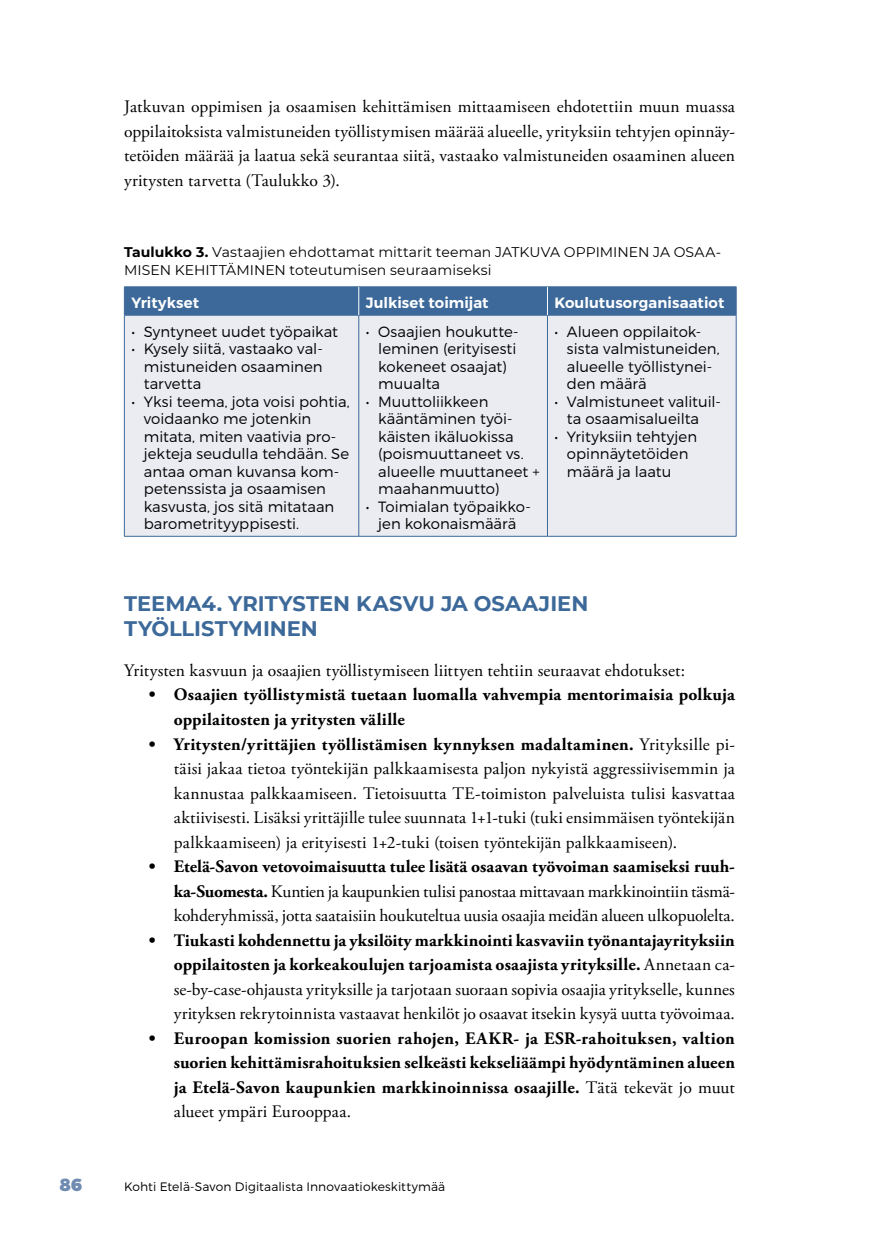
<style>
.page{position:relative;width:874px;height:1241px;background:#fff}
.page>*{position:absolute;margin:0;border:0;box-sizing:border-box;transform-origin:0 0}
.Väliotsikko{font:700 21px/24.5px "Montserrat";letter-spacing:.005em;color:#3c6999}
.Leipis_ei_sisennystä{font:17.5px/24.5px "Adobe Garamond Pro";letter-spacing:.005em;color:#000;text-align:justify}
.t1{font:700 17.5px/24.5px "Adobe Garamond Pro";letter-spacing:.015em;color:#000}
.t2{font:900 17.5px "Montserrat";color:#708bb2}
.t3{font:300 14.88px/17.5px "Montserrat";letter-spacing:.005em;color:#000}
.Taulukkoteksti{font:600 14.88px "Montserrat";letter-spacing:.005em;color:#fff}
.kuvaaja_kuvateksti{font:14px/17.5px "Montserrat";letter-spacing:.005em;color:#000}
.t4{font:300 12.25px "Montserrat";letter-spacing:.01em;color:#000}
.s1{font-weight:700}
.s2{font-weight:400}
</style>
<div class="page">
<div style="left:125px;top:316px;width:610px;height:220px;background:#eaecf2"></div>
<hr style="left:124px;top:286px;width:234px;height:1px;background:#3c6999">
<hr style="left:358px;top:286px;width:189px;height:1px;background:#3c6999">
<hr style="left:547px;top:286px;width:189px;height:1px;background:#3c6999">
<hr style="left:124px;top:315px;width:234px;height:1px;background:#3c6999">
<hr style="left:124px;top:315px;width:1px;height:221px;background:#3c6999">
<hr style="left:358px;top:315px;width:189px;height:1px;background:#3c6999">
<hr style="left:358px;top:315px;width:1px;height:221px;background:#3c6999">
<hr style="left:547px;top:315px;width:189px;height:1px;background:#3c6999">
<hr style="left:547px;top:315px;width:1px;height:221px;background:#3c6999">
<hr style="left:735px;top:315px;width:1px;height:221px;background:#3c6999">
<hr style="left:124px;top:536px;width:234px;height:1px;background:#3c6999">
<hr style="left:358px;top:536px;width:189px;height:1px;background:#3c6999">
<hr style="left:547px;top:536px;width:189px;height:1px;background:#3c6999">
<div style="left:124px;top:287px;width:612px;height:28px;background:#3c6999"></div>
<p class="Leipis_ei_sisennystä" style="left:124px;top:95px;width:612px">Jatkuvan oppimisen ja osaamisen kehittämisen mittaamiseen ehdotettiin muun muassa oppilaitoksista valmistuneiden työllistymisen määrää alueelle, yrityksiin tehtyjen opinnäy&shy;tetöiden määrää ja laatua sekä seurantaa siitä, vastaako valmistuneiden osaaminen alueen yritysten tarvetta (Taulukko 3).</p>
<p class="kuvaaja_kuvateksti" style="left:124px;top:243px;width:598px"><span class="s1">Taulukko 3.</span> Vastaajien ehdottamat mittarit teeman JATKUVA OPPIMINEN JA OSAA-<br>MISEN KEHITTÄMINEN toteutumisen seuraamiseksi</p>
<p class="Taulukkoteksti" style="left:131px;top:294px;width:69px">Yritykset</p>
<p class="Taulukkoteksti" style="left:365px;top:294px;width:124px">Julkiset toimijat</p>
<p class="Taulukkoteksti" style="left:554px;top:294px;width:171px">Koulutusorganisaatiot</p>
<p class="t3" style="left:131px;top:322px;width:208px">• Syntyneet uudet työpaikat</p>
<p class="t3" style="left:144px;top:340px;width:180px;text-align:justify;text-indent:-12px">• Kysely siitä, vastaako val&shy;mistuneiden osaaminen tarvetta</p>
<p class="t3" style="left:144px;top:392px;width:207px;text-indent:-12px">• Yksi teema, jota voisi pohtia, voidaanko me jotenkin mitata, miten vaativia pro&shy;jekteja seudulla tehdään. Se antaa oman kuvansa kom&shy;petenssista ja osaamisen kasvusta, jos sitä mitataan barometrityyppisesti.</p>
<p class="t3" style="left:378px;top:322px;width:142px;text-indent:-12px">• Osaajien houkutte&shy;leminen (erityisesti kokeneet osaajat) muualta</p>
<p class="t3" style="left:378px;top:392px;width:163px;text-indent:-12px">• Muuttoliikkeen kääntäminen työi&shy;käisten ikäluokissa (poismuuttaneet vs. alueelle muuttaneet + maahanmuutto)</p>
<p class="t3" style="left:365px;top:497px;width:166px;text-align:center">• Toimialan työpaikko&shy;jen kokonaismäärä</p>
<p class="t3" style="left:566px;top:322px;width:154px;text-indent:-12px">• Alueen oppilaitok&shy;sista valmistuneiden, alueelle työllistynei&shy;den määrä</p>
<p class="t3" style="left:566px;top:392px;width:155px;text-indent:-12px">• Valmistuneet valituil&shy;ta osaamisalueilta</p>
<p class="t3" style="left:566px;top:427px;width:132px;text-indent:-12px">• Yrityksiin tehtyjen opinnäytetöiden määrä ja laatu</p>
<h2 class="Väliotsikko" style="left:124px;top:590px;width:465px">TEEMA4. YRITYSTEN KASVU JA OSAAJIEN<br>TYÖLLISTYMINEN</h2>
<p class="Leipis_ei_sisennystä" style="left:124px;top:658px;width:562px">Yritysten kasvuun ja osaajien työllistymiseen liittyen tehtiin seuraavat ehdotukset:</p>
<p class="t1" style="left:174px;top:683px;width:562px;text-indent:-25px">• Osaajien työllistymistä tuetaan luomalla vahvempia mentorimaisia polkuja oppilaitosten ja yritysten välille</p>
<p class="Leipis_ei_sisennystä" style="left:174px;top:732px;width:562px;text-indent:-25px"><span class="s1">• Yritysten/yrittäjien työllistämisen kynnyksen madaltaminen.</span> Yrityksille pi&shy;täisi jakaa tietoa työntekijän palkkaamisesta paljon nykyistä aggressiivisemmin ja kannustaa palkkaamiseen. Tietoisuutta TE-toimiston palveluista tulisi kasvattaa aktiivisesti. Lisäksi yrittäjille tulee suunnata 1+1-tuki (tuki ensimmäisen työntekijän palkkaamiseen) ja erityisesti 1+2-tuki (toisen työntekijän palkkaamiseen).</p>
<p class="Leipis_ei_sisennystä" style="left:174px;top:854px;width:562px;text-indent:-25px"><span class="s1">• Etelä-Savon vetovoimaisuutta tulee lisätä osaavan työvoiman saamiseksi ruuh&shy;ka-Suomesta.</span> Kuntien ja kaupunkien tulisi panostaa mittavaan markkinointiin täsmä&shy;kohderyhmissä, jotta saataisiin houkuteltua uusia osaajia meidän alueen ulkopuolelta.</p>
<p class="Leipis_ei_sisennystä" style="left:174px;top:928px;width:562px;text-indent:-25px"><span class="s1">• Tiukasti kohdennettu ja yksilöity markkinointi kasvaviin työnantajayrityksiin oppilaitosten ja korkeakoulujen tarjoamista osaajista yrityksille.</span> Annetaan ca&shy;se-by-case-ohjausta yrityksille ja tarjotaan suoraan sopivia osaajia yritykselle, kunnes yrityksen rekrytoinnista vastaavat henkilöt jo osaavat itsekin kysyä uutta työvoimaa.</p>
<p class="t1" style="left:174px;top:1026px;width:562px;text-align:justify;text-indent:-25px">• Euroopan komission suorien rahojen, EAKR- ja ESR-rahoituksen, valtion suorien kehittämisrahoituksien selkeästi kekseliäämpi hyödyntäminen alueen ja Etelä-Savon kaupunkien markkinoinnissa osaajille. <span class="s2">Tätä tekevät jo muut alueet ympäri Eurooppaa.</span></p>
<p class="t2" style="left:60px;top:1173px;width:24px">86</p>
<p class="t4" style="left:124px;top:1178px;width:322px">Kohti Etelä-Savon Digitaalista Innovaatiokeskittymää</p>
</div>
